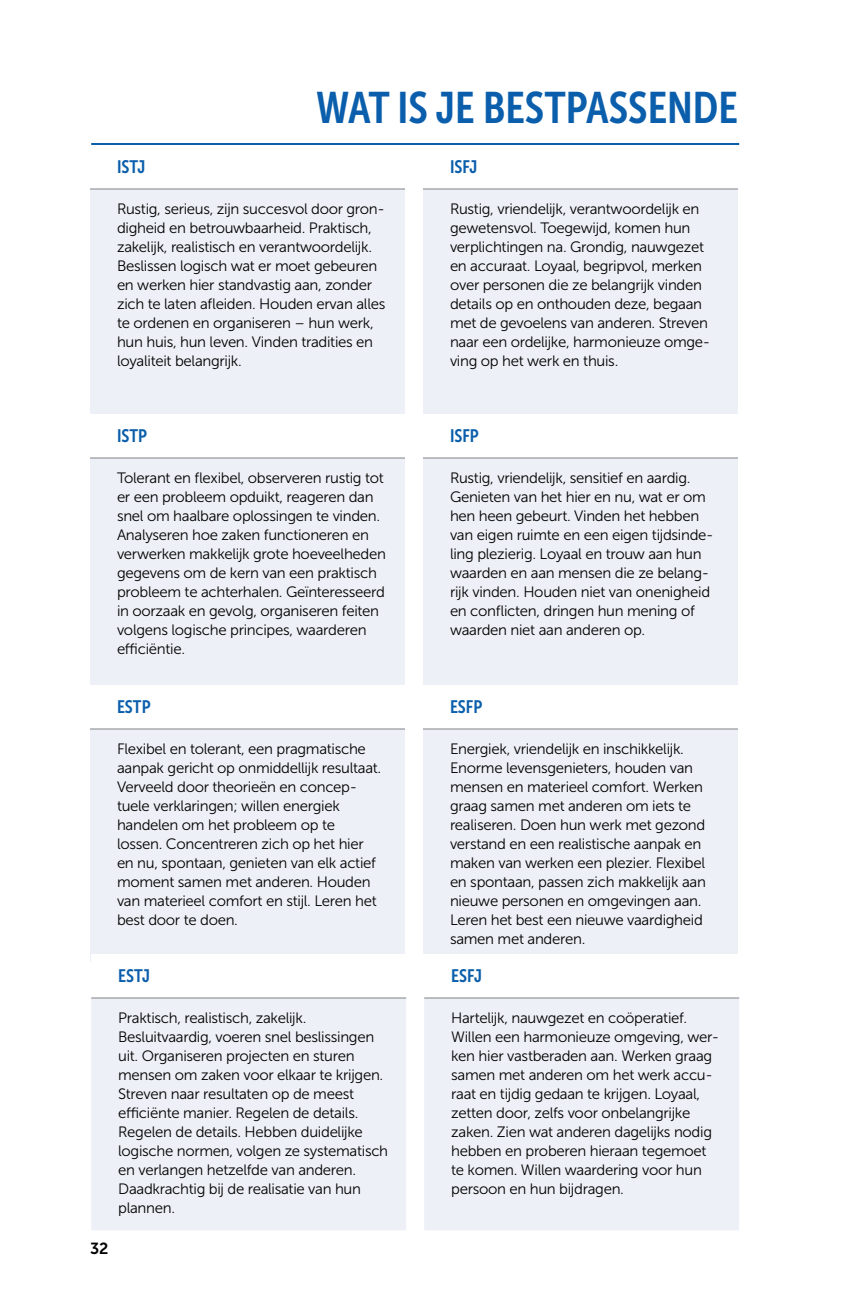
<style>
.page{position:relative;width:864px;height:1296px;background:#fff}
.page>*{position:absolute;margin:0;border:0;box-sizing:border-box;transform-origin:0 0}
.t1{font:44px "Museo Sans Cond 700";color:#0a5eab}
.t2{font:18px "Museo Sans Cond 700";color:#0a5eab}
.t3{font:16px "Museo Sans 700";color:#000}
.t4{font:15px/19px "Museo Sans 300";letter-spacing:-.02em;color:#000}
</style>
<div class="page">
<div style="left:90px;top:190px;width:648px;height:224px;background:#edf0f6"></div>
<hr style="left:90px;top:188px;width:315px;height:2px;background:#808285">
<hr style="left:423px;top:188px;width:315px;height:2px;background:#808285">
<svg style="left:90px;top:457px;width:648px;height:1px"></svg>
<div style="left:90px;top:459px;width:648px;height:226px;background:#edf0f6"></div>
<hr style="left:90px;top:458px;width:315px;height:1px;background:#808285">
<hr style="left:423px;top:458px;width:315px;height:1px;background:#808285">
<div style="left:90px;top:730px;width:648px;height:231px;background:#edf0f6"></div>
<hr style="left:90px;top:728px;width:315px;height:2px;background:#808285">
<hr style="left:423px;top:728px;width:315px;height:2px;background:#808285">
<svg style="left:91px;top:954px;width:648px;height:44px"></svg>
<div style="left:91px;top:998px;width:648px;height:232px;background:#edf0f6"></div>
<hr style="left:91px;top:998px;width:315px;height:1px;background:#808285">
<hr style="left:424px;top:998px;width:315px;height:1px;background:#808285">
<hr style="left:91px;top:143px;width:648px;height:2px;background:#0a5eab">
<h1 class="t1" style="left:316px;top:83px;width:423px">WAT IS JE BESTPASSENDE</h1>
<p class="t2" style="left:117px;top:156px;width:30px">ISTJ</p>
<p class="t2" style="left:450px;top:156px;width:29px">ISFJ</p>
<p class="t4" style="left:117px;top:200px;width:270px">Rustig, serieus, zijn succesvol door gron&shy;digheid en betrouwbaarheid. Praktisch, zakelijk, realistisch en verantwoordelijk.<br>Beslissen logisch wat er moet gebeuren en werken hier standvastig aan, zonder zich te laten afleiden. Houden ervan alles te ordenen en organiseren – hun werk, hun huis, hun leven. Vinden tradities en loyaliteit belangrijk.</p>
<p class="t4" style="left:450px;top:200px;width:262px">Rustig, vriendelijk, verantwoordelijk en gewetensvol. Toegewijd, komen hun verplichtingen na. Grondig, nauwgezet en accuraat. Loyaal, begripvol, merken over personen die ze belangrijk vinden details op en onthouden deze, begaan met de gevoelens van anderen. Streven naar een ordelijke, harmonieuze omge&shy;ving op het werk en thuis.</p>
<p class="t2" style="left:117px;top:425px;width:32px">ISTP</p>
<p class="t2" style="left:450px;top:425px;width:30px">ISFP</p>
<p class="t4" style="left:117px;top:469px;width:271px">Tolerant en flexibel, observeren rustig tot er een probleem opduikt, reageren dan snel om haalbare oplossingen te vinden.<br>Analyseren hoe zaken functioneren en verwerken makkelijk grote hoeveelheden gegevens om de kern van een praktisch probleem te achterhalen. Geïnteresseerd in oorzaak en gevolg, organiseren feiten volgens logische principes, waarderen efficiëntie.</p>
<p class="t4" style="left:450px;top:469px;width:265px">Rustig, vriendelijk, sensitief en aardig.<br>Genieten van het hier en nu, wat er om hen heen gebeurt. Vinden het hebben van eigen ruimte en een eigen tijdsinde&shy;ling plezierig. Loyaal en trouw aan hun waarden en aan mensen die ze belang&shy;rijk vinden. Houden niet van onenigheid en conflicten, dringen hun mening of waarden niet aan anderen op.</p>
<p class="t2" style="left:117px;top:696px;width:35px">ESTP</p>
<p class="t2" style="left:450px;top:696px;width:34px">ESFP</p>
<p class="t4" style="left:117px;top:740px;width:266px">Flexibel en tolerant, een pragmatische aanpak gericht op onmiddellijk resultaat.<br>Verveeld door theorieën en concep&shy;tuele verklaringen; willen energiek handelen om het probleem op te lossen. Concentreren zich op het hier en nu, spontaan, genieten van elk actief moment samen met anderen. Houden van materieel comfort en stijl. Leren het best door te doen.</p>
<p class="t4" style="left:450px;top:740px;width:257px">Energiek, vriendelijk en inschikkelijk.<br>Enorme levensgenieters, houden van mensen en materieel comfort. Werken graag samen met anderen om iets te realiseren. Doen hun werk met gezond verstand en een realistische aanpak en maken van werken een plezier. Flexibel en spontaan, passen zich makkelijk aan nieuwe personen en omgevingen aan.<br>Leren het best een nieuwe vaardigheid samen met anderen.</p>
<p class="t2" style="left:118px;top:965px;width:33px">ESTJ</p>
<p class="t2" style="left:451px;top:965px;width:32px">ESFJ</p>
<p class="t4" style="left:118px;top:1009px;width:271px">Praktisch, realistisch, zakelijk.<br>Besluitvaardig, voeren snel beslissingen uit. Organiseren projecten en sturen mensen om zaken voor elkaar te krijgen.<br>Streven naar resultaten op de meest efficiënte manier. Regelen de details.<br>Regelen de details. Hebben duidelijke logische normen, volgen ze systematisch en verlangen hetzelfde van anderen.<br>Daadkrachtig bij de realisatie van hun plannen.</p>
<p class="t4" style="left:451px;top:1009px;width:270px">Hartelijk, nauwgezet en coöperatief.<br>Willen een harmonieuze omgeving, wer&shy;ken hier vastberaden aan. Werken graag samen met anderen om het werk accu&shy;raat en tijdig gedaan te krijgen. Loyaal, zetten door, zelfs voor onbelangrijke zaken. Zien wat anderen dagelijks nodig hebben en proberen hieraan tegemoet te komen. Willen waardering voor hun persoon en hun bijdragen.</p>
<p class="t3" style="left:90px;top:1240px;width:20px">32</p>
</div>
